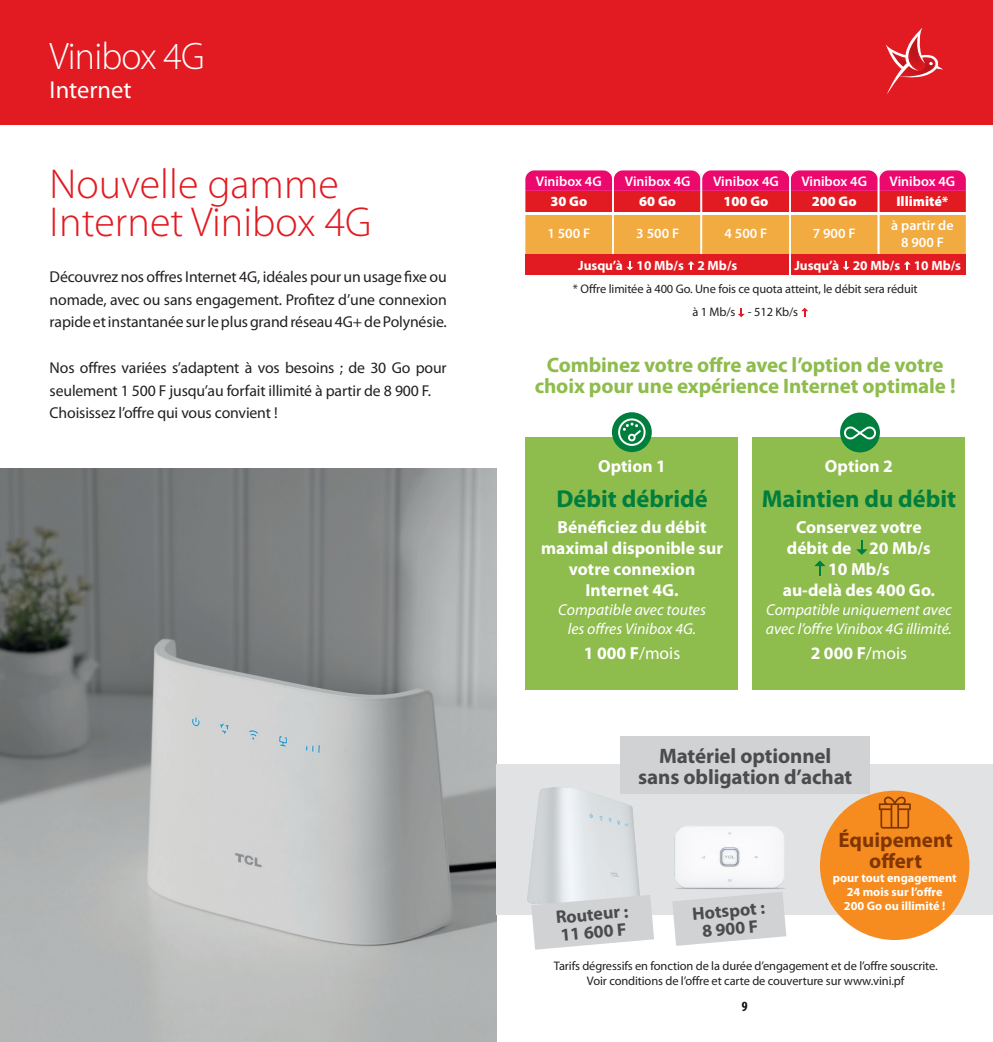
<style>
.page{position:relative;width:993px;height:1042px;background:#fff}
.page>*{position:absolute;margin:0;border:0;box-sizing:border-box;transform-origin:0 0}
.t1{font:300 42px "Myriad Pro";color:#e21a21}
.t2{font:300 38.5px "Myriad Pro";letter-spacing:-.02em;color:#fff}
.SURTITRE{font:700 24.5px "Myriad Pro";color:#007e3d}
.t3{font:24.5px "Myriad Pro";color:#fff}
.MENTIONS_LEGALES{font:700 21px/21px "Myriad Pro";letter-spacing:-.005em;color:#8ebc4d;text-align:center}
.MENTIONS_LEGALES-2{font:700 21px "Myriad Pro";letter-spacing:-.005em;color:#4b4c4d}
.MENTIONS_LEGALES-3{font:700 21px/21px "Myriad Pro";color:#813600;text-align:center}
.MENTIONS_LEGALES-4{font:700 18.03px "Myriad Pro";color:#4b4c4d}
.SURTITRE-2{font:700 17.5px/21px "Myriad Pro";color:#fff;text-align:center}
.t4{font:15.75px/22.8px "Myriad Pro";letter-spacing:-.01em;color:#231f20;text-align:justify}
.SURTITRE-3{font:italic 15.75px/18.9px "Myriad Pro";color:#fff;text-align:center}
.t5{font:600 14px "Myriad Pro";color:#fff}
.t6{font:900 14px "Myriad Pro";color:#fff}
.t7{font:600 condensed 14px "Myriad Pro";color:#231f20}
.SURTITRE-4{font:700 13.47px "Myriad Pro";color:#fff}
.t8{font:12.42px/23.1px "Myriad Pro";letter-spacing:-.01em;color:#231f20;text-align:center}
.MENTIONS_LEGALES-5{font:700 12.25px/14px "Myriad Pro";color:#fff;text-align:center}
.s1{font-weight:400}
</style>
<div class="page">
<img style="left:0;top:468px;width:496px;height:574px">
<div style="left:0;top:0;width:992px;height:124px;background:#e21a21"></div>
<svg style="left:886px;top:28px;width:57px;height:66px"></svg>
<div style="left:525px;top:437px;width:212px;height:252px;background:#8ebc4d"></div>
<div style="left:752px;top:437px;width:212px;height:253px;background:#8ebc4d"></div>
<svg style="left:611px;top:412px;width:40px;height:40px"></svg>
<div style="left:618px;top:418px;width:27px;height:28px;border:2px solid #fff;border-radius:50%"></div>
<div style="left:627px;top:434px;width:8px;height:7px;border:2px solid #fff;border-radius:50%"></div>
<svg style="left:622px;top:423px;width:20px;height:15px"></svg>
<div style="left:839px;top:412px;width:40px;height:40px;background:#007e3d;border-radius:50%"></div>
<svg style="left:842px;top:423px;width:34px;height:17px"></svg>
<div style="left:496px;top:764px;width:496px;height:150px;background:#e1e2e4"></div>
<div style="left:620px;top:736px;width:249px;height:58px;background:#d1d2d4"></div>
<img style="left:508px;top:787px;width:132px;height:128px">
<img style="left:674px;top:826px;width:111px;height:63px">
<svg style="left:531px;top:895px;width:123px;height:54px"></svg>
<svg style="left:672px;top:892px;width:114px;height:54px"></svg>
<div style="left:524px;top:191px;width:89px;height:21px;background:#e21a21"></div>
<div style="left:613px;top:191px;width:88px;height:21px;background:#e21a21"></div>
<div style="left:789px;top:191px;width:89px;height:21px;background:#e21a21"></div>
<div style="left:701px;top:191px;width:89px;height:21px;background:#e21a21"></div>
<div style="left:877px;top:191px;width:89px;height:21px;background:#e21a21"></div>
<div style="left:524px;top:215px;width:89px;height:39px;background:#f2ab41"></div>
<div style="left:613px;top:215px;width:88px;height:39px;background:#f2ab41"></div>
<div style="left:789px;top:215px;width:89px;height:39px;background:#f2ab41"></div>
<div style="left:701px;top:215px;width:89px;height:39px;background:#f2ab41"></div>
<div style="left:877px;top:215px;width:89px;height:39px;background:#f2ab41"></div>
<svg style="left:526px;top:169px;width:438px;height:22px;background:#ec0f71"></svg>
<div style="left:523px;top:169px;width:90px;height:134px;border:2px solid #fff;border-radius:10px"></div>
<div style="left:612px;top:169px;width:89px;height:134px;border:2px solid #fff;border-radius:10px"></div>
<div style="left:788px;top:169px;width:90px;height:133px;border:2px solid #fff;border-radius:10px"></div>
<div style="left:700px;top:169px;width:90px;height:133px;border:2px solid #fff;border-radius:10px"></div>
<div style="left:877px;top:169px;width:90px;height:133px;border:2px solid #fff;border-radius:10px"></div>
<div style="left:525px;top:254px;width:263px;height:21px;background:#e21a21"></div>
<div style="left:791px;top:254px;width:174px;height:21px;background:#e21a21"></div>
<svg style="left:626px;top:261px;width:7px;height:9px"></svg>
<svg style="left:687px;top:261px;width:7px;height:9px"></svg>
<svg style="left:843px;top:261px;width:6px;height:9px"></svg>
<svg style="left:904px;top:261px;width:6px;height:9px"></svg>
<svg style="left:738px;top:308px;width:6px;height:9px"></svg>
<svg style="left:801px;top:308px;width:7px;height:9px"></svg>
<svg style="left:856px;top:540px;width:11px;height:15px"></svg>
<svg style="left:814px;top:560px;width:11px;height:15px"></svg>
<div style="left:819px;top:790px;width:150px;height:150px;background:#f68c1f;border-radius:50%"></div>
<svg style="left:878px;top:796px;width:32px;height:32px"></svg>
<p class="t2" style="left:50px;top:33px;width:157px">Vinibox 4G</p>
<p class="t3" style="left:50px;top:75px;width:83px">Internet</p>
<p class="t1" style="left:50px;top:158px;width:290px">Nouvelle gamme</p>
<p class="t1" style="left:50px;top:197px;width:323px">Internet Vinibox 4G</p>
<p class="t4" style="left:50px;top:265px;width:398px">Découvrez nos offres Internet 4G, idéales pour un usage fixe ou nomade, avec ou sans engagement. Profitez d’une connexion rapide et instantanée sur le plus grand réseau 4G+ de Polynésie.</p>
<p class="t4" style="left:50px;top:356px;width:398px">Nos offres variées s’adaptent à vos besoins ; de 30 Go pour seulement 1 500 F jusqu’au forfait illimité à partir de 8 900 F.</p>
<p class="t4" style="left:50px;top:401px;width:229px">Choisissez l’offre qui vous convient !</p>
<p class="t5" style="left:536px;top:172px;width:67px">Vinibox 4G</p>
<p class="t5" style="left:624px;top:172px;width:67px">Vinibox 4G</p>
<p class="t5" style="left:713px;top:172px;width:67px">Vinibox 4G</p>
<p class="t5" style="left:801px;top:172px;width:67px">Vinibox 4G</p>
<p class="t5" style="left:889px;top:172px;width:67px">Vinibox 4G</p>
<p class="t6" style="left:550px;top:191px;width:38px">30 Go</p>
<p class="t6" style="left:639px;top:191px;width:38px">60 Go</p>
<p class="t6" style="left:723px;top:191px;width:46px">100 Go</p>
<p class="t6" style="left:811px;top:191px;width:46px">200 Go</p>
<p class="t6" style="left:896px;top:191px;width:54px">Illimité*</p>
<p class="t5" style="left:547px;top:224px;width:44px">1 500 F</p>
<p class="t5" style="left:636px;top:224px;width:44px">3 500 F</p>
<p class="t5" style="left:724px;top:224px;width:44px">4 500 F</p>
<p class="t5" style="left:812px;top:224px;width:44px">7 900 F</p>
<p class="t5" style="left:891px;top:216px;width:64px">à partir de</p>
<p class="t5" style="left:900px;top:233px;width:44px">8 900 F</p>
<p class="SURTITRE-4" style="left:578px;top:256px;width:161px">Jusqu’à 10 Mb/s 2 Mb/s</p>
<p class="SURTITRE-4" style="left:794px;top:256px;width:168px">Jusqu’à 20 Mb/s 10 Mb/s</p>
<p class="t8" style="left:572px;top:277px;width:346px">* Offre limitée à 400 Go. Une fois ce quota atteint, le débit sera réduit à 1 Mb/s - 512 Kb/s</p>
<p class="MENTIONS_LEGALES" style="left:534px;top:354px;width:422px">Combinez votre offre avec l’option de votre choix pour une expérience Internet optimale !</p>
<p class="SURTITRE-2" style="left:598px;top:455px;width:69px">Option 1</p>
<p class="SURTITRE" style="left:556px;top:482px;width:153px">Débit débridé</p>
<p class="SURTITRE-2" style="left:541px;top:516px;width:183px">Bénéficiez du débit maximal disponible sur votre connexion<br>Internet 4G.</p>
<p class="SURTITRE-3" style="left:558px;top:599px;width:149px">Compatible avec toutes les offres Vinibox 4G.</p>
<p class="SURTITRE-2" style="left:583px;top:642px;width:98px">1 000 F<span class="s1">/mois</span></p>
<p class="SURTITRE-2" style="left:824px;top:455px;width:69px">Option 2</p>
<p class="SURTITRE" style="left:761px;top:482px;width:196px">Maintien du débit</p>
<p class="SURTITRE-2" style="left:782px;top:516px;width:154px">Conservez votre débit de 20 Mb/s<br>10 Mb/s<br>au-delà des 400 Go.</p>
<p class="SURTITRE-3" style="left:765px;top:599px;width:187px;text-align:left">Compatible uniquement avec avec l’offre Vinibox 4G illimité.</p>
<p class="SURTITRE-2" style="left:810px;top:642px;width:98px">2 000 F<span class="s1">/mois</span></p>
<p class="MENTIONS_LEGALES-2" style="left:658px;top:742px;width:174px">Matériel optionnel</p>
<p class="MENTIONS_LEGALES-2" style="left:638px;top:763px;width:215px">sans obligation d’achat</p>
<p class="MENTIONS_LEGALES-4" style="left:554px;top:905px;width:74px;rotate:-5deg">Routeur :</p>
<p class="MENTIONS_LEGALES-4" style="left:559px;top:923px;width:68px;rotate:-5deg">11 600 F</p>
<p class="MENTIONS_LEGALES-4" style="left:691px;top:902px;width:74px;rotate:-5deg">Hotspot :</p>
<p class="MENTIONS_LEGALES-4" style="left:701px;top:919px;width:58px;rotate:-5deg">8 900 F</p>
<p class="MENTIONS_LEGALES-3" style="left:838px;top:829px;width:116px">Équipement offert</p>
<p class="MENTIONS_LEGALES-5" style="left:832px;top:870px;width:125px">pour tout engagement<br>24 mois sur l’offre<br>200 Go ou illimité !</p>
<p class="t8" style="left:553px;top:958px;width:385px;line-height:14.9px">Tarifs dégressifs en fonction de la durée d’engagement et de l’offre souscrite.<br>Voir conditions de l’offre et carte de couverture sur www.vini.pf</p>
<p class="t7" style="left:741px;top:997px;width:7px">9</p>
</div>
